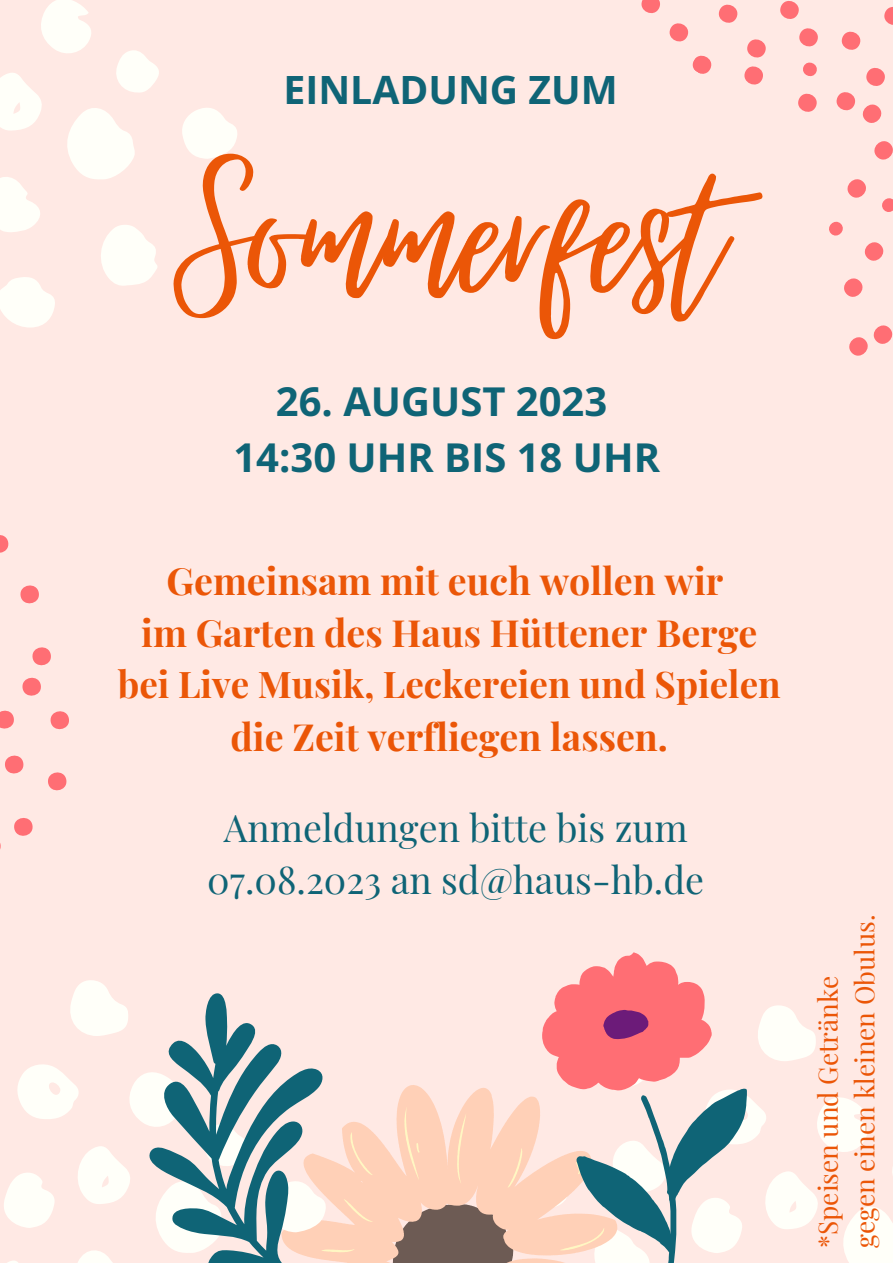
<style>
.page{position:relative;width:893px;height:1263px;background:#ffe9e4}
.page>*{position:absolute;margin:0;border:0;box-sizing:border-box;transform-origin:0 0}
.t1{font:249.9px "Virtual";color:#eb5607}
.t2{font:700 39.97px "Open Sans Hebrew";color:#0f6476}
.t3{font:700 39.22px "Open Sans Hebrew";color:#0f6476}
.t4{font:700 37.5px "Playfair Display";color:#eb5607}
.t5{font:37.5px/52.3px "Playfair Display";color:#0f6476;text-align:center}
.t6{font:700 36.75px "Playfair Display";color:#eb5607}
.t7{font:26.25px "Playfair Display";color:#eb5607}
</style>
<div class="page">
<svg style="left:397px;top:1085px;width:125px;height:21px"></svg>
<svg style="left:384px;top:1106px;width:138px;height:157px;fill:#ffd0b7"></svg>
<svg style="left:17px;top:1064px;width:62px;height:55px"></svg>
<svg style="left:70px;top:980px;width:22px;height:55px"></svg>
<svg style="left:78px;top:1149px;width:14px;height:53px"></svg>
<svg style="left:78px;top:1251px;width:14px;height:12px"></svg>
<svg style="left:4px;top:1173px;width:51px;height:55px"></svg>
<svg style="left:7px;top:1261px;width:11px;height:2px"></svg>
<svg style="left:522px;top:952px;width:371px;height:311px"></svg>
<svg style="left:92px;top:980px;width:292px;height:283px"></svg>
<svg style="left:0;top:710px;width:14px;height:19px"></svg>
<svg style="left:22px;top:647px;width:29px;height:49px"></svg>
<svg style="left:20px;top:585px;width:19px;height:19px"></svg>
<svg style="left:0;top:535px;width:9px;height:18px"></svg>
<svg style="left:50px;top:711px;width:19px;height:19px"></svg>
<svg style="left:48px;top:772px;width:19px;height:19px"></svg>
<svg style="left:14px;top:818px;width:19px;height:18px"></svg>
<svg style="left:5px;top:755px;width:19px;height:19px"></svg>
<svg style="left:67px;top:108px;width:68px;height:71px"></svg>
<svg style="left:101px;top:225px;width:56px;height:61px"></svg>
<svg style="left:0;top:277px;width:55px;height:51px"></svg>
<svg style="left:0;top:73px;width:42px;height:58px"></svg>
<svg style="left:0;top:177px;width:40px;height:55px"></svg>
<svg style="left:182px;top:108px;width:55px;height:51px"></svg>
<svg style="left:41px;top:0;width:50px;height:53px"></svg>
<svg style="left:116px;top:50px;width:43px;height:43px"></svg>
<svg style="left:849px;top:325px;width:44px;height:31px"></svg>
<svg style="left:641px;top:0;width:252px;height:297px"></svg>
<p class="t3" style="left:283px;top:62px;width:336px">EINLADUNG ZUM</p>
<p class="t1" style="left:177px;top:101px;width:545px">Sommerfest</p>
<p class="t2" style="left:276px;top:374px;width:333px">26. AUGUST 2023</p>
<p class="t2" style="left:233px;top:429px;width:428px">14:30 UHR BIS 18 UHR</p>
<p class="t4" style="left:166px;top:554px;width:558px">Gemeinsam mit euch wollen wir</p>
<p class="t4" style="left:141px;top:607px;width:618px">im Garten des Haus Hüttener Berge</p>
<p class="t6" style="left:118px;top:659px;width:664px">bei Live Musik, Leckereien und Spielen</p>
<p class="t4" style="left:230px;top:710px;width:439px">die Zeit verfliegen lassen.</p>
<p class="t5" style="left:207px;top:800px;width:498px">Anmeldungen bitte bis zum<br>07.08.2023 an sd@haus-hb.de</p>
<p class="t7" style="left:809px;top:1248px;width:274px;rotate:-90deg">*Speisen und Getränke</p>
<p class="t7" style="left:846px;top:1248px;width:335px;rotate:-90deg">gegen einen kleinen Obulus.</p>
</div>
